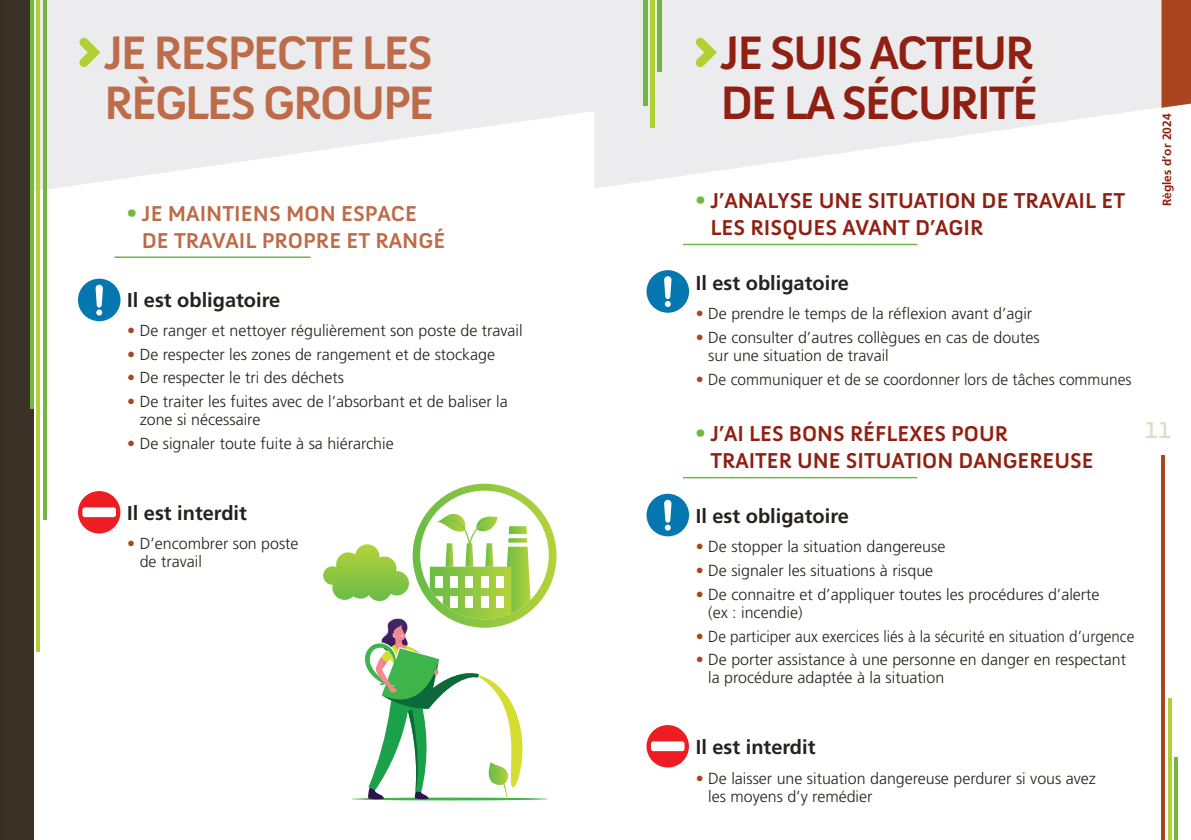
<style>
.page{position:relative;width:1191px;height:840px;background:#fff}
.page>*{position:absolute;margin:0;border:0;box-sizing:border-box;transform-origin:0 0}
.t1{font:700 48px/50px "Anivers";letter-spacing:-.05em;color:#bd6b48}
.t2{font:700 48px/50px "Anivers";letter-spacing:-.05em;color:#8f2012}
.t3{font:30px "Anivers";color:#d2e4bf}
.t4{font:700 22px/27px "Anivers";color:#8f2012}
.t5{font:700 22px/27px "Anivers";color:#bd6b48}
.t6{font:700 20px "Frutiger";color:#27211b}
.t7{font:300 16px/18px "Frutiger";color:#27211b}
.t8{font:300 16px "Frutiger";color:#27211b;scale:.95 1}
.t9{font:700 12px "Frutiger";color:#8f2012}
.s1{color:#73b743}
.s2{color:#a9451f}
</style>
<div class="page">
<svg style="left:595px;top:0;width:566px;height:188px;fill:#ececee"></svg>
<svg style="left:34px;top:0;width:561px;height:196px;fill:#ececee"></svg>
<div style="left:1161px;top:0;width:30px;height:108px;background:#a9451f"></div>
<div style="left:0;top:0;width:34px;height:839px;background:#3c3126"></div>
<hr style="left:30px;top:0;width:4px;height:408px;background:#73b743">
<hr style="left:36px;top:0;width:4px;height:651px;background:#b0d136">
<hr style="left:43px;top:0;width:3px;height:519px;background:#73b743">
<hr style="left:1161px;top:455px;width:4px;height:384px;background:#a9451f">
<svg style="left:1168px;top:698px;width:3px;height:141px"></svg>
<hr style="left:1174px;top:757px;width:3px;height:82px;background:#73b743">
<hr style="left:683px;top:243px;width:234px;height:2px;background:#73b743">
<hr style="left:683px;top:476px;width:234px;height:2px;background:#73b743">
<hr style="left:114px;top:256px;width:197px;height:2px;background:#73b743">
<div style="left:646px;top:724px;width:43px;height:43px;background:#ee1d23;border-radius:50%"></div>
<div style="left:651px;top:741px;width:33px;height:9px;background:#fff;border-radius:2px"></div>
<div style="left:78px;top:491px;width:42px;height:42px;background:#ee1d23;border-radius:50%"></div>
<div style="left:82px;top:507px;width:34px;height:10px;background:#fff;border-radius:2px"></div>
<svg style="left:687px;top:29px;width:36px;height:46px;background:#e0e6ca"></svg>
<hr style="left:657px;top:0;width:4px;height:72px;background:#73b743">
<hr style="left:650px;top:0;width:4px;height:127px;background:#b0d136">
<hr style="left:643px;top:0;width:4px;height:105px;background:#73b743">
<svg style="left:71px;top:29px;width:36px;height:46px;background:#e0e6ca"></svg>
<div style="left:646px;top:270px;width:43px;height:42px;background:#0577b0;border-radius:50%"></div>
<svg style="left:664px;top:276px;width:7px;height:31px"></svg>
<div style="left:646px;top:493px;width:43px;height:43px;background:#0577b0;border-radius:50%"></div>
<svg style="left:664px;top:499px;width:7px;height:31px"></svg>
<div style="left:78px;top:278px;width:42px;height:43px;background:#0577b0;border-radius:50%"></div>
<svg style="left:95px;top:284px;width:8px;height:31px"></svg>
<hr style="left:352px;top:797px;width:196px;height:3px;background:#3db54b;border-radius:50%">
<svg style="left:413px;top:483px;width:143px;height:144px"></svg>
<svg style="left:323px;top:490px;width:226px;height:309px"></svg>
<h1 class="t1" style="left:104px;top:29px;width:332px">JE RESPECTE LES<br>RÈGLES GROUPE</h1>
<h3 class="t5" style="left:142px;top:200px;width:305px;text-indent:-15px"><span class="s1">•</span> JE MAINTIENS MON ESPACE<br>DE TRAVAIL PROPRE ET RANGÉ</h3>
<p class="t6" style="left:127px;top:288px;width:155px">Il est obligatoire</p>
<p class="t7" style="left:127px;top:321px;width:397px"><span class="s2">•</span> De ranger et nettoyer régulièrement son poste de travail</p>
<p class="t7" style="left:127px;top:345px;width:369px"><span class="s2">•</span> De respecter les zones de rangement et de stockage</p>
<p class="t7" style="left:127px;top:369px;width:218px"><span class="s2">•</span> De respecter le tri des déchets</p>
<p class="t7" style="left:140px;top:392px;width:370px;text-indent:-12px"><span class="s2">•</span> De traiter les fuites avec de l’absorbant et de baliser la zone si nécessaire</p>
<p class="t7" style="left:127px;top:434px;width:268px"><span class="s2">•</span> De signaler toute fuite à sa hiérarchie</p>
<p class="t6" style="left:127px;top:501px;width:121px">Il est interdit</p>
<p class="t7" style="left:140px;top:534px;width:160px;text-indent:-12px"><span class="s2">•</span> D’encombrer son poste de travail</p>
<h1 class="t2" style="left:720px;top:29px;width:319px">JE SUIS ACTEUR<br>DE LA SÉCURITÉ</h1>
<h3 class="t4" style="left:710px;top:187px;width:416px;text-indent:-15px"><span class="s1">•</span> J’ANALYSE UNE SITUATION DE TRAVAIL ET<br>LES RISQUES AVANT D’AGIR</h3>
<p class="t6" style="left:696px;top:271px;width:155px">Il est obligatoire</p>
<p class="t7" style="left:696px;top:305px;width:338px"><span class="s2">•</span> De prendre le temps de la réflexion avant d’agir</p>
<p class="t7" style="left:708px;top:328px;width:333px;text-indent:-12px"><span class="s2">•</span> De consulter d’autres collègues en cas de doutes sur une situation de travail</p>
<p class="t7" style="left:696px;top:370px;width:437px"><span class="s2">•</span> De communiquer et de se coordonner lors de tâches communes</p>
<h3 class="t4" style="left:710px;top:420px;width:385px;text-indent:-15px"><span class="s1">•</span> J’AI LES BONS RÉFLEXES POUR<br>TRAITER UNE SITUATION DANGEREUSE</h3>
<p class="t6" style="left:696px;top:504px;width:155px">Il est obligatoire</p>
<p class="t7" style="left:696px;top:538px;width:251px"><span class="s2">•</span> De stopper la situation dangereuse</p>
<p class="t7" style="left:696px;top:561px;width:239px"><span class="s2">•</span> De signaler les situations à risque</p>
<p class="t7" style="left:708px;top:585px;width:393px;text-indent:-12px"><span class="s2">•</span> De connaitre et d’appliquer toutes les procédures d’alerte (ex : incendie)</p>
<p class="t8" style="left:696px;top:626px;width:463px"><span class="s2">•</span> De participer aux exercices liés à la sécurité en situation d’urgence</p>
<p class="t7" style="left:708px;top:650px;width:419px;text-indent:-12px"><span class="s2">•</span> De porter assistance à une personne en danger en respectant la procédure adaptée à la situation</p>
<p class="t9" style="left:1159px;top:206px;width:94px;rotate:-90deg">Règles d’or 2024</p>
<h2 class="t3" style="left:1144px;top:411px;width:28px">11</h2>
<p class="t6" style="left:696px;top:735px;width:121px">Il est interdit</p>
<p class="t7" style="left:708px;top:769px;width:389px;text-indent:-12px"><span class="s2">•</span> De laisser une situation dangereuse perdurer si vous avez les moyens d’y remédier</p>
</div>
